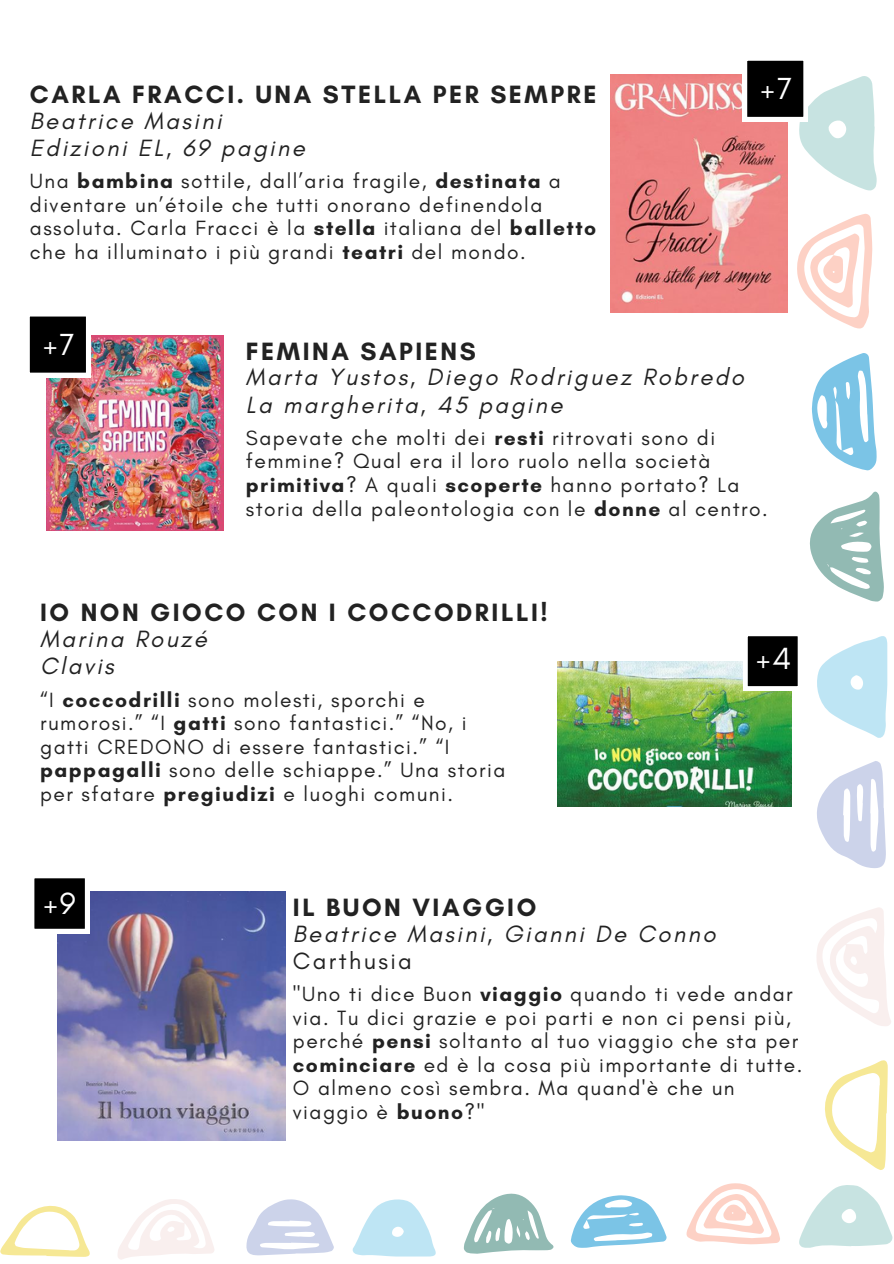
<style>
.page{position:relative;width:894px;height:1264px;background:#fff}
.page>*{position:absolute;margin:0;border:0;box-sizing:border-box;transform-origin:0 0}
.t1{font:31.2px "Glacial Indifference";color:#fff}
.t2{font:700 25.5px "Glacial Indifference";letter-spacing:.1em;color:#222}
.t3{font:italic 24px/27px "Glacial Indifference";letter-spacing:.1em;color:#222}
.t4{font:24px "Glacial Indifference";letter-spacing:.1em;color:#222}
.t5{font:21px/23.7px "Glacial Indifference";letter-spacing:.07em;color:#222}
.s1{font-weight:700}
</style>
<div class="page">
<svg style="left:799px;top:1185px;width:94px;height:63px"></svg>
<svg style="left:352px;top:1199px;width:84px;height:57px"></svg>
<svg style="left:570px;top:1195px;width:96px;height:52px"></svg>
<svg style="left:463px;top:1193px;width:90px;height:60px"></svg>
<svg style="left:246px;top:1199px;width:88px;height:56px"></svg>
<svg style="left:118px;top:1199px;width:96px;height:61px"></svg>
<svg style="left:0;top:1205px;width:90px;height:51px"></svg>
<svg style="left:686px;top:1183px;width:93px;height:61px"></svg>
<svg style="left:817px;top:636px;width:70px;height:102px"></svg>
<svg style="left:811px;top:353px;width:65px;height:118px"></svg>
<svg style="left:809px;top:491px;width:74px;height:110px"></svg>
<svg style="left:817px;top:761px;width:68px;height:107px"></svg>
<svg style="left:817px;top:907px;width:74px;height:119px"></svg>
<svg style="left:825px;top:1060px;width:62px;height:110px"></svg>
<svg style="left:797px;top:214px;width:75px;height:114px"></svg>
<img style="left:610px;top:75px;width:176px;height:237px">
<img style="left:47px;top:335px;width:176px;height:195px">
<svg style="left:742px;top:60px;width:134px;height:130px"></svg>
<img style="left:557px;top:661px;width:234px;height:145px">
<svg style="left:743px;top:636px;width:55px;height:54px;background:#292929"></svg>
<img style="left:58px;top:891px;width:227px;height:248px">
<svg style="left:34px;top:878px;width:55px;height:55px;background:#282828"></svg>
<svg style="left:29px;top:316px;width:61px;height:61px;background:#272727"></svg>
<p class="t2" style="left:30px;top:79px;width:568px">CARLA FRACCI. UNA STELLA PER SEMPRE</p>
<p class="t3" style="left:30px;top:107px;width:276px">Beatrice Masini<br>Edizioni EL, 69 pagine</p>
<p class="t5" style="left:30px;top:169px;width:567px">Una <span class="s1">bambina</span> sottile, dall’aria fragile, <span class="s1">destinata</span> a diventare un’étoile che tutti onorano definendola assoluta. Carla Fracci è la <span class="s1">stella</span> italiana del <span class="s1">balletto </span>che ha illuminato i più grandi <span class="s1">teatri</span> del mondo.</p>
<p class="t1" style="left:760px;top:69px;width:33px">+7</p>
<p class="t1" style="left:43px;top:325px;width:33px">+7</p>
<p class="t2" style="left:246px;top:335px;width:231px">FEMINA SAPIENS</p>
<p class="t3" style="left:246px;top:363px;width:499px">Marta Yustos, Diego Rodriguez Robredo<br>La margherita, 45 pagine</p>
<h1 class="t5" style="left:246px;top:425px;width:523px">Sapevate che molti dei <span class="s1">resti</span> ritrovati sono di femmine? Qual era il loro ruolo nella società <span class="s1">primitiva</span>? A quali <span class="s1">scoperte</span> hanno portato? La storia della paleontologia con le <span class="s1">donne</span> al centro.</h1>
<p class="t2" style="left:40px;top:597px;width:509px">IO NON GIOCO CON I COCCODRILLI!</p>
<p class="t3" style="left:40px;top:625px;width:168px">Marina Rouzé<br>Clavis</p>
<p class="t5" style="left:40px;top:687px;width:466px">“I <span class="s1">coccodrilli</span> sono molesti, sporchi e rumorosi.” “I <span class="s1">gatti</span> sono fantastici.” “No, i gatti CREDONO di essere fantastici.” “I <span class="s1">pappagalli</span> sono delle schiappe.” Una storia per sfatare <span class="s1">pregiudizi</span> e luoghi comuni.</p>
<p class="t1" style="left:755px;top:639px;width:37px">+4</p>
<h1 class="t1" style="left:43px;top:884px;width:34px">+9</h1>
<p class="t2" style="left:293px;top:891px;width:245px">IL BUON VIAGGIO</p>
<p class="t3" style="left:293px;top:919px;width:424px">Beatrice Masini, Gianni De Conno</p>
<p class="t4" style="left:293px;top:945px;width:120px">Carthusia</p>
<p class="t5" style="left:293px;top:981px;width:511px">"Uno ti dice Buon <span class="s1">viaggio</span> quando ti vede andar via. Tu dici grazie e poi parti e non ci pensi più, perché <span class="s1">pensi</span> soltanto al tuo viaggio che sta per <span class="s1">cominciare</span> ed è la cosa più importante di tutte.<br>O almeno così sembra. Ma quand'è che un viaggio è <span class="s1">buono</span>?"</p>
</div>
